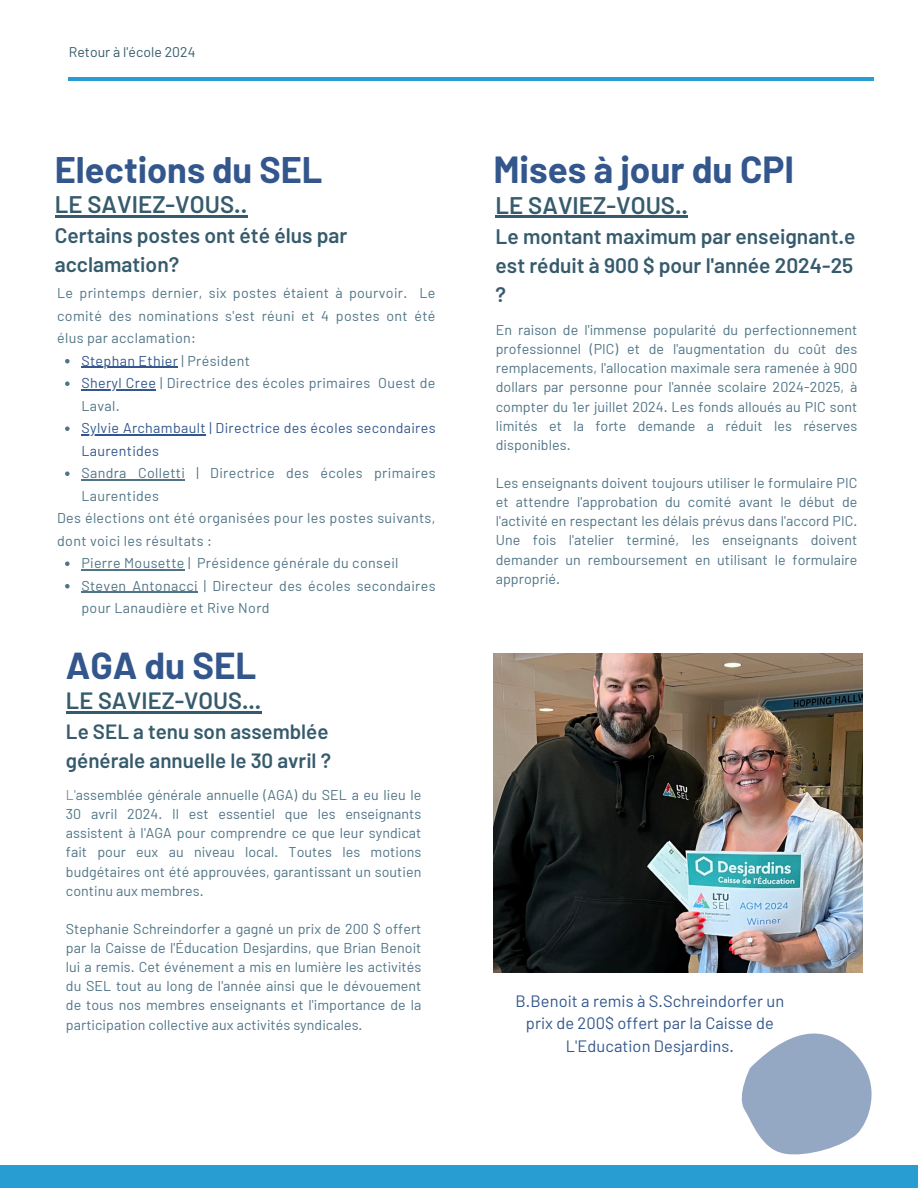
<style>
.page{position:relative;width:918px;height:1188px;background:#fff}
.page>*{position:absolute;margin:0;border:0;box-sizing:border-box;transform-origin:0 0}
.t1{font:700 36.9px "Barlow";color:#33578d}
.t2{font:700 36.6px "Barlow";color:#33578d}
.t3{font:700 36.15px "Barlow";color:#33578d}
.t4{font:600 24px "Barlow";color:#365b6d}
.t5{font:600 23.55px "Barlow";color:#365b6d}
.t6{font:600 21px/29.2px "Barlow";color:#365b6d}
.t7{font:600 20.55px/28.7px "Barlow";color:#365b6d}
.t8{font:16.5px/22.5px "Barlow";letter-spacing:.005em;color:#33578d;text-align:center}
.t9{font:14.25px/19.2px "Barlow";letter-spacing:.025em;color:#4f7486;text-align:justify}
.t10{font:14.25px/22.5px "Barlow";letter-spacing:.025em;color:#33578d}
.t11{font:13.95px "Barlow";letter-spacing:.005em;color:#365b6d}
.s1{color:#4f7486}
.s2{color:#33578d}
.s3{font-weight:300}
</style>
<div class="page">
<div style="left:0;top:1165px;width:918px;height:23px;background:#289dd2"></div>
<hr style="left:69px;top:78px;width:805px;height:3px;background:#289dd2">
<svg style="left:741px;top:1033px;width:131px;height:122px"></svg>
<img style="left:493px;top:653px;width:369px;height:320px">
<svg style="left:65px;top:359px;width:5px;height:4px"></svg>
<hr style="left:81px;top:367px;width:97px;height:1px;background:#33578d">
<svg style="left:65px;top:381px;width:5px;height:5px"></svg>
<hr style="left:81px;top:389px;width:75px;height:1px;background:#33578d">
<svg style="left:65px;top:426px;width:5px;height:5px"></svg>
<hr style="left:81px;top:434px;width:125px;height:1px;background:#33578d">
<svg style="left:65px;top:471px;width:5px;height:5px"></svg>
<hr style="left:81px;top:479px;width:104px;height:1px;background:#4f7486">
<svg style="left:65px;top:561px;width:5px;height:5px"></svg>
<hr style="left:81px;top:569px;width:104px;height:1px;background:#4f7486">
<svg style="left:65px;top:584px;width:5px;height:4px"></svg>
<hr style="left:81px;top:592px;width:117px;height:1px;background:#4f7486">
<hr style="left:66px;top:711px;width:195px;height:3px;background:#365b6d">
<hr style="left:55px;top:215px;width:192px;height:2px;background:#365b6d">
<hr style="left:496px;top:216px;width:192px;height:2px;background:#365b6d">
<p class="t11" style="left:69px;top:43px;width:128px">Retour à l'école 2024</p>
<p class="t3" style="left:55px;top:147px;width:269px">Elections du SEL</p>
<h1 class="t4" style="left:55px;top:189px;width:194px">LE SAVIEZ-VOUS..</h1>
<h1 class="t6" style="left:55px;top:220px;width:294px">Certains postes ont été élus par acclamation?</h1>
<h1 class="t9" style="left:57px;top:281px;width:380px;line-height:22.5px">Le printemps dernier, six postes étaient à pourvoir. Le comité des nominations s'est réuni et 4 postes ont été élus par acclamation:</h1>
<p class="t10" style="left:81px;top:349px;width:170px">Stephan Ethier <span class="s1">| Président</span></p>
<p class="t9" style="left:81px;top:371px;width:356px;line-height:22.5px"><span class="s2">Sheryl Cree</span> | Directrice des écoles primaires Ouest de<br>Laval.</p>
<p class="t10" style="left:81px;top:416px;width:356px">Sylvie Archambault | Directrice des écoles secondaires<br>Laurentides</p>
<p class="t9" style="left:81px;top:461px;width:356px;line-height:22.5px">Sandra Colletti | Directrice des écoles primaires<br>Laurentides</p>
<p class="t9" style="left:57px;top:506px;width:380px;line-height:22.5px">Des élections ont été organisées pour les postes suivants, dont voici les résultats :</p>
<p class="t9" style="left:81px;top:553px;width:319px">Pierre Mousette | Présidence générale du conseil</p>
<p class="t9" style="left:81px;top:574px;width:356px;line-height:22.5px">Steven Antonacci | Directeur des écoles secondaires pour Lanaudière et Rive Nord</p>
<h2 class="t2" style="left:66px;top:642px;width:192px">AGA du SEL</h2>
<p class="t5" style="left:66px;top:686px;width:197px">LE SAVIEZ-VOUS...</p>
<p class="t7" style="left:66px;top:717px;width:267px">Le SEL a tenu son assemblée générale annuelle le 30 avril ?</p>
<h2 class="t9" style="left:66px;top:785px;width:357px"><span class="s3">L'</span>assemblée générale annuelle (AGA) du SEL a eu lieu le 30 avril 2024. Il est essentiel que les enseignants assistent à l'AGA pour comprendre ce que leur syndicat fait pour eux au niveau local. Toutes les motions budgétaires ont été approuvées, garantissant un soutien continu aux membres.</h2>
<h1 class="t9" style="left:66px;top:919px;width:357px">Stephanie Schreindorfer a gagné un prix de 200 $ offert par la Caisse de l'Éducation Desjardins, que Brian Benoit lui a remis. Cet événement a mis en lumière les activités du SEL tout au long de l'année ainsi que le dévouement de tous nos membres enseignants et l'importance de la participation collective aux activités syndicales.</h1>
<p class="t1" style="left:493px;top:147px;width:302px">Mises à jour du CPI</p>
<p class="t4" style="left:496px;top:190px;width:194px">LE SAVIEZ-VOUS..</p>
<p class="t6" style="left:496px;top:221px;width:362px;text-align:justify">Le montant maximum par enseignant.e est réduit à 900 $ pour l'année 2024-25 ?</p>
<h2 class="t9" style="left:496px;top:320px;width:363px">En raison de l'immense popularité du perfectionnement professionnel (PIC) et de l'augmentation du coût des remplacements, l'allocation maximale sera ramenée à 900 dollars par personne pour l'année scolaire 2024-2025, à compter du 1er juillet 2024. Les fonds alloués au PIC sont limités et la forte demande a réduit les réserves disponibles.</h2>
<p class="t9" style="left:496px;top:473px;width:363px">Les enseignants doivent toujours utiliser le formulaire PIC et attendre l'approbation du comité avant le début de l'activité en respectant les délais prévus dans l'accord PIC.<br>Une fois l'atelier terminé, les enseignants doivent demander un remboursement en utilisant le formulaire approprié.</p>
<h3 class="t8" style="left:516px;top:989px;width:270px">B.Benoit a remis à S.Schreindorfer un prix de 200$ offert par la Caisse de<br>L'Education Desjardins.</h3>
</div>
